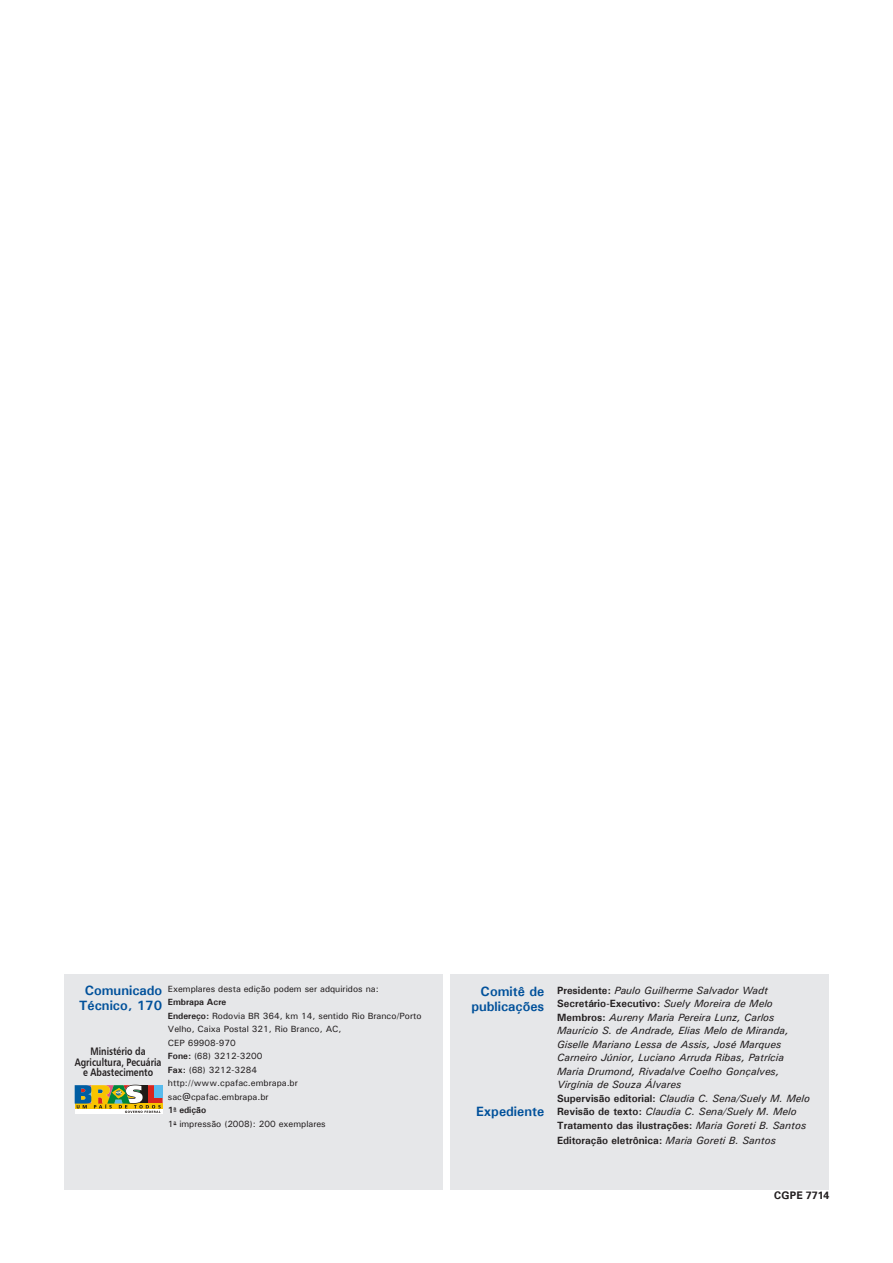
<style>
.page{position:relative;width:893px;height:1263px;background:#fff}
.page>*{position:absolute;margin:0;border:0;box-sizing:border-box;transform-origin:0 0}
.t1{font:700 13.5px/15px "Univers";color:#01519b;text-align:center}
.t2{font:10.8px/10.5px "Humanist 777 BT Bold B";color:#231f20;text-align:center;scale:.8 1}
.t3{font:italic 500 10.5px/13.5px "Univers";color:#231f20}
.t4{font:700 10.5px "Univers";color:#231f20}
.Corpo_de_texto_1{font:700 10.5px "Univers";letter-spacing:.02em;color:#231f20}
.t5{font:500 9px/13.5px "Univers";color:#231f20}
.t6{font:700 9px "Univers";color:#231f20}
.s1{font-weight:700}
.s2{font-weight:700;font-style:normal}
.s3{font-weight:500;font-style:italic}
</style>
<div class="page">
<div style="left:451px;top:974px;width:378px;height:215px;background:#e6e7e9"></div>
<div style="left:64px;top:974px;width:378px;height:215px;background:#e6e7e9"></div>
<hr style="left:75px;top:1110px;width:88px;height:4px;background:#fff">
<svg style="left:75px;top:1085px;width:88px;height:28px;background:#a39d66"></svg>
<p class="t1" style="left:79px;top:983px;width:85px">Comunicado<br>Técnico, 170</p>
<p class="t5" style="left:168px;top:981px;width:212px">Exemplares desta edição podem ser adquiridos na:</p>
<p class="t6" style="left:168px;top:996px;width:60px">Embrapa Acre</p>
<p class="t5" style="left:168px;top:1008px;width:255px"><span class="s1">Endereço:</span> Rodovia BR 364, km 14, sentido Rio Branco/Porto<br>Velho, Caixa Postal 321, Rio Branco, AC,</p>
<p class="t5" style="left:168px;top:1035px;width:69px">CEP 69908-970</p>
<p class="t5" style="left:168px;top:1049px;width:96px"><span class="s1">Fone:</span> (68) 3212-3200</p>
<p class="t5" style="left:168px;top:1062px;width:91px"><span class="s1">Fax:</span> (68) 3212-3284</p>
<p class="t5" style="left:168px;top:1076px;width:132px">http://www.cpafac.embrapa.br</p>
<p class="t5" style="left:168px;top:1089px;width:102px">sac@cpafac.embrapa.br</p>
<p class="t6" style="left:168px;top:1104px;width:40px">1<sup>a</sup> edição</p>
<p class="t5" style="left:168px;top:1116px;width:159px">1<sup>a</sup> impressão (2008): 200 exemplares</p>
<p class="t2" style="left:75px;top:1046px;width:110px">Ministério da<br>Agricultura, Pecuária e Abastecimento</p>
<p class="t1" style="left:481px;top:983px;width:65px">Comitê de</p>
<p class="t1" style="left:471px;top:998px;width:74px">publicações</p>
<p class="t1" style="left:476px;top:1103px;width:70px">Expediente</p>
<p class="t3" style="left:557px;top:983px;width:212px"><span class="s2">Presidente:</span> Paulo Guilherme Salvador Wadt</p>
<p class="t4" style="left:557px;top:997px;width:217px">Secretário-Executivo: <span class="s3">Suely Moreira de Melo</span></p>
<p class="t3" style="left:557px;top:1010px;width:233px"><span class="s2">Membros:</span> Aureny Maria Pereira Lunz, Carlos Mauricio S. de Andrade, Elias Melo de Miranda, Giselle Mariano Lessa de Assis, José Marques Carneiro Júnior, Luciano Arruda Ribas, Patrícia Maria Drumond, Rivadalve Coelho Gonçalves, Virgínia de Souza Álvares</p>
<p class="t3" style="left:557px;top:1091px;width:254px"><span class="s2">Supervisão editorial:</span> Claudia C. Sena/Suely M. Melo</p>
<p class="t3" style="left:557px;top:1105px;width:241px"><span class="s2">Revisão de texto:</span> Claudia C. Sena/Suely M. Melo</p>
<p class="t4" style="left:557px;top:1119px;width:251px">Tratamento das ilustrações: <span class="s3">Maria Goreti B. Santos</span></p>
<p class="t4" style="left:557px;top:1134px;width:220px">Editoração eletrônica: <span class="s3">Maria Goreti B. Santos</span></p>
<p class="Corpo_de_texto_1" style="left:774px;top:1189px;width:57px">CGPE 7714</p>
</div>
